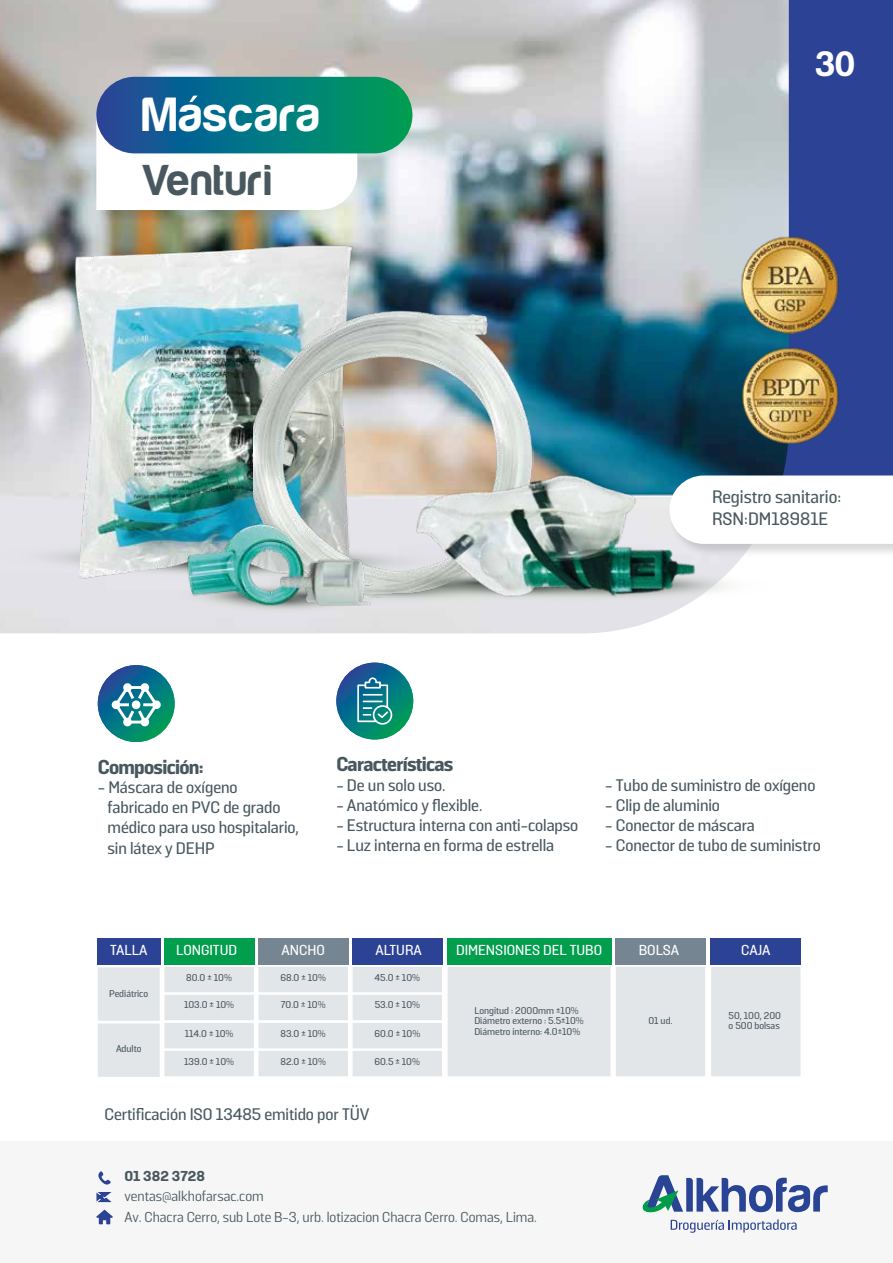
<style>
.page{position:relative;width:893px;height:1263px;background:#fff}
.page>*{position:absolute;margin:0;border:0;box-sizing:border-box;transform-origin:0 0}
.t1{font:700 49.2px "Harabara Mais Bold Harabara Mais";color:#fff}
.t2{font:700 44.25px "Harabara Mais Bold Harabara Mais";color:#49585f}
.t3{font:700 36px "Harabara Mais Bold Harabara Mais";color:#fff}
.t4{font:900 20.1px "Solido";letter-spacing:-.035em;color:#49585f}
.t5{font:500 18px/21.6px "Solido";color:#49585f}
.t6{font:500 16.65px/20.1px "Solido";letter-spacing:-.005em;color:#49585f}
.t7{font:14.4px/20.9px "Solido";color:#49585f}
.t8{font:500 14.4px "Solido";color:#fff}
.t9{font:900 14.4px "Solido";color:#49585f}
.t10{font:500 9.9px/10.5px "Solido";color:#49585f}
</style>
<div class="page">
<div style="left:4px;top:0;width:889px;height:523px;background:#2c4295"></div>
<img style="left:0;top:0;width:789px;height:633px">
<div style="left:0;top:1142px;width:893px;height:121px;background:#f6f6f6"></div>
<svg style="left:642px;top:1175px;width:186px;height:37px"></svg>
<svg style="left:671px;top:1219px;width:126px;height:14px"></svg>
<svg style="left:96px;top:1192px;width:16px;height:10px"></svg>
<svg style="left:98px;top:1171px;width:13px;height:14px"></svg>
<svg style="left:96px;top:1209px;width:17px;height:15px"></svg>
<img style="left:732px;top:346px;width:107px;height:111px">
<img style="left:732px;top:232px;width:107px;height:114px">
<svg style="left:98px;top:665px;width:77px;height:77px;background:#0b7480"></svg>
<svg style="left:336px;top:663px;width:77px;height:76px"></svg>
<svg style="left:357px;top:677px;width:8px;height:48px"></svg>
<svg style="left:111px;top:682px;width:50px;height:45px"></svg>
<div style="left:132px;top:700px;width:8px;height:9px;background:#fff;border-radius:50%"></div>
<div style="left:97px;top:937px;width:64px;height:27px;background:#2c4295"></div>
<div style="left:164px;top:937px;width:91px;height:27px;background:#009e4d"></div>
<div style="left:163px;top:965px;width:92px;height:29px;background:#e3e6e9;border:2px solid #fff"></div>
<div style="left:163px;top:993px;width:92px;height:29px;background:#e3e6e9;border:2px solid #fff"></div>
<div style="left:163px;top:1021px;width:92px;height:29px;background:#e3e6e9;border:2px solid #fff"></div>
<div style="left:163px;top:1049px;width:92px;height:29px;background:#e3e6e9;border:2px solid #fff"></div>
<div style="left:258px;top:937px;width:91px;height:27px;background:#758592"></div>
<div style="left:257px;top:965px;width:92px;height:29px;background:#e3e6e9;border:2px solid #fff"></div>
<div style="left:257px;top:993px;width:92px;height:29px;background:#e3e6e9;border:2px solid #fff"></div>
<div style="left:257px;top:1021px;width:92px;height:29px;background:#e3e6e9;border:2px solid #fff"></div>
<div style="left:257px;top:1049px;width:92px;height:29px;background:#e3e6e9;border:2px solid #fff"></div>
<div style="left:352px;top:937px;width:91px;height:27px;background:#2c4295"></div>
<div style="left:351px;top:965px;width:92px;height:29px;background:#e3e6e9;border:2px solid #fff"></div>
<div style="left:351px;top:993px;width:92px;height:29px;background:#e3e6e9;border:2px solid #fff"></div>
<div style="left:351px;top:1021px;width:92px;height:29px;background:#e3e6e9;border:2px solid #fff"></div>
<div style="left:351px;top:1049px;width:92px;height:29px;background:#e3e6e9;border:2px solid #fff"></div>
<div style="left:615px;top:937px;width:91px;height:27px;background:#758592"></div>
<div style="left:614px;top:965px;width:93px;height:113px;background:#e3e6e9;border:2px solid #fff"></div>
<div style="left:710px;top:937px;width:91px;height:27px;background:#2c4295"></div>
<div style="left:710px;top:965px;width:92px;height:113px;background:#e3e6e9;border:2px solid #fff"></div>
<div style="left:447px;top:937px;width:164px;height:27px;background:#009e4d"></div>
<div style="left:446px;top:965px;width:166px;height:113px;background:#e3e6e9;border:2px solid #fff"></div>
<img style="left:96px;top:210px;width:203px;height:19px">
<img style="left:66px;top:242px;width:295px;height:233px">
<img style="left:253px;top:308px;width:280px;height:167px">
<img style="left:741px;top:471px;width:48px;height:4px">
<img style="left:365px;top:352px;width:376px;height:381px">
<img style="left:0;top:475px;width:893px;height:141px">
<img style="left:164px;top:504px;width:257px;height:136px">
<div style="left:96px;top:1022px;width:65px;height:56px;background:#e3e6e9;border:2px solid #fff"></div>
<div style="left:96px;top:966px;width:65px;height:56px;background:#e3e6e9;border:2px solid #fff"></div>
<svg style="left:96px;top:77px;width:316px;height:133px;background:#73afb6"></svg>
<h1 class="t1" style="left:141px;top:86px;width:181px">Mascara</h1>
<h2 class="t2" style="left:141px;top:154px;width:133px">Venturi</h2>
<h3 class="t3" style="left:815px;top:43px;width:42px">30</h3>
<p class="t5" style="left:712px;top:487px;width:131px">Registro sanitario:<br>RSN:DM18981E</p>
<p class="t4" style="left:98px;top:755px;width:108px">Composición:</p>
<p class="t6" style="left:108px;top:778px;width:193px;text-indent:-10px">- Máscara de oxígeno fabricado en PVC de grado médico para uso hospitalario, sin látex y DEHP</p>
<p class="t4" style="left:336px;top:753px;width:119px">Características</p>
<p class="t6" style="left:336px;top:776px;width:111px">- De un solo uso.</p>
<p class="t6" style="left:336px;top:796px;width:148px">- Anatómico y flexible.</p>
<p class="t6" style="left:336px;top:816px;width:244px">- Estructura interna con anti-colapso</p>
<p class="t6" style="left:336px;top:836px;width:219px">- Luz interna en forma de estrella</p>
<p class="t6" style="left:605px;top:776px;width:212px">- Tubo de suministro de oxígeno</p>
<p class="t6" style="left:605px;top:796px;width:116px">- Clip de aluminio</p>
<p class="t6" style="left:605px;top:816px;width:151px">- Conector de máscara</p>
<p class="t6" style="left:605px;top:836px;width:217px">- Conector de tubo de suministro</p>
<p class="t8" style="left:110px;top:942px;width:39px">TALLA</p>
<p class="t8" style="left:176px;top:942px;width:62px">LONGITUD</p>
<p class="t10" style="left:186px;top:972px;width:47px">80.0 ± 10%</p>
<p class="t10" style="left:184px;top:1000px;width:52px">103.0 ± 10%</p>
<p class="t10" style="left:185px;top:1028px;width:50px">114.0 ± 10%</p>
<p class="t10" style="left:184px;top:1056px;width:51px">139.0 ± 10%</p>
<p class="t10" style="left:109px;top:988px;width:41px">Pediátrico</p>
<p class="t10" style="left:116px;top:1044px;width:27px">Adulto</p>
<p class="t8" style="left:281px;top:942px;width:45px">ANCHO</p>
<p class="t10" style="left:280px;top:972px;width:47px">68.0 ± 10%</p>
<p class="t10" style="left:281px;top:1000px;width:46px">70.0 ± 10%</p>
<p class="t10" style="left:280px;top:1028px;width:47px">83.0 ± 10%</p>
<p class="t10" style="left:280px;top:1056px;width:47px">82.0 ± 10%</p>
<p class="t8" style="left:376px;top:942px;width:48px">ALTURA</p>
<p class="t10" style="left:374px;top:972px;width:47px">45.0 ± 10%</p>
<p class="t10" style="left:375px;top:1000px;width:47px">53.0 ± 10%</p>
<p class="t10" style="left:375px;top:1028px;width:47px">60.0 ± 10%</p>
<p class="t10" style="left:375px;top:1056px;width:47px">60.5 ± 10%</p>
<p class="t8" style="left:456px;top:942px;width:148px">DIMENSIONES DEL TUBO</p>
<p class="t10" style="left:474px;top:1005px;width:111px">Longitud : 2000mm ±10%<br>Diámetro externo : 5.5±10%<br>Diámetro interno: 4.0±10%</p>
<p class="t8" style="left:639px;top:942px;width:42px">BOLSA</p>
<p class="t10" style="left:648px;top:1016px;width:26px">01 ud.</p>
<p class="t8" style="left:741px;top:942px;width:31px">CAJA</p>
<p class="t10" style="left:729px;top:1011px;width:54px">50, 100, 200 o 500 bolsas</p>
<p class="t6" style="left:105px;top:1105px;width:266px">Certificación ISO 13485 emitido por TÜV</p>
<p class="t9" style="left:124px;top:1168px;width:82px">01 382 3728</p>
<p class="t7" style="left:124px;top:1186px;width:414px">ventas@alkhofarsac.com<br>Av. Chacra Cerro, sub Lote B-3, urb. lotizacion Chacra Cerro. Comas, Lima.</p>
</div>
